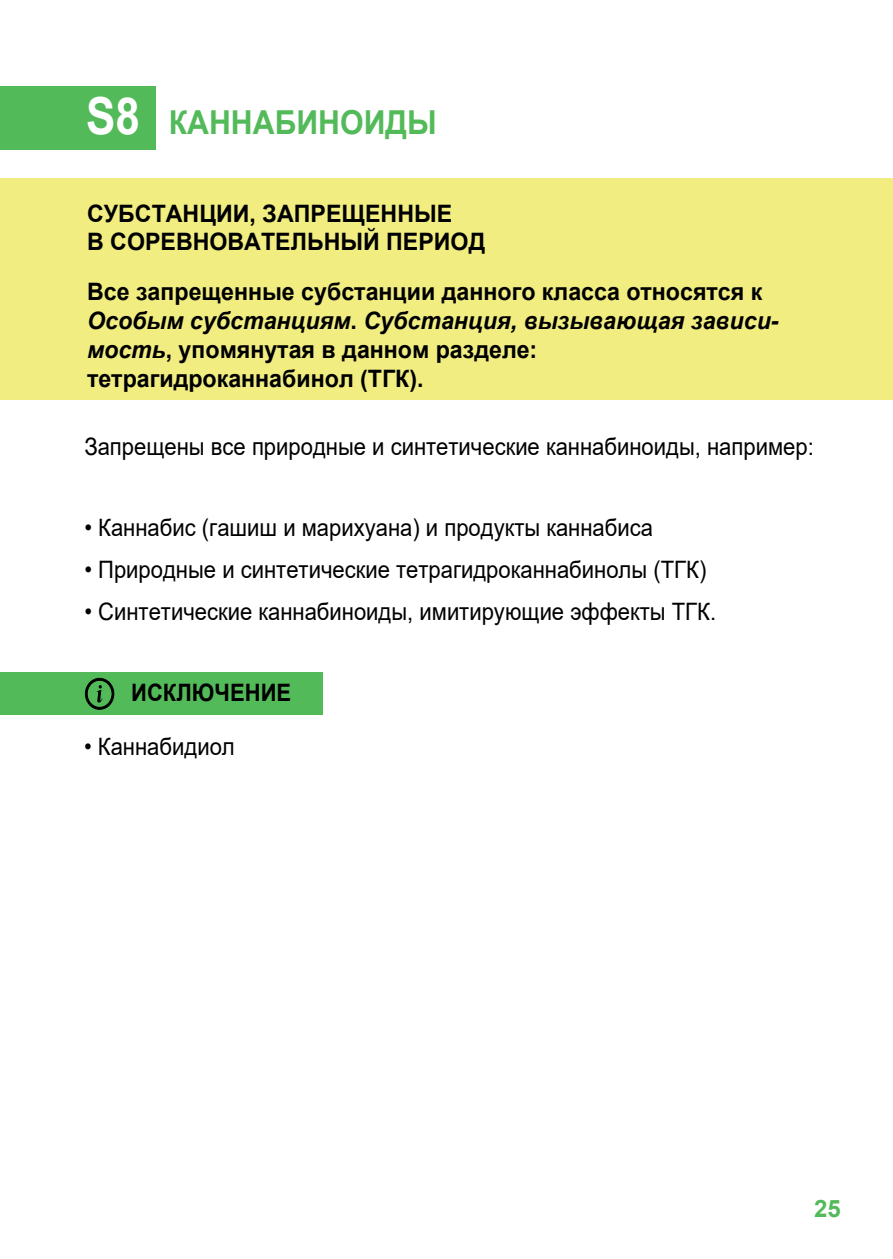
<style>
.page{position:relative;width:893px;height:1259px;background:#fff}
.page>*{position:absolute;margin:0;border:0;box-sizing:border-box;transform-origin:0 0}
.t1{font:700 51px "Arial";color:#fff;scale:.86 1}
.t2{font:700 33px "Arial";color:#53ba5a;scale:.92 1}
.t3{font:24px "Arial";color:#000001;scale:.92 1}
.t4{font:700 24px/28.8px "Arial";color:#000001}
.t5{font:700 24px "Arial";color:#000001;scale:.92 1}
.t6{font:700 24px "Arial";color:#53ba5a}
.s1{font-style:italic}
</style>
<div class="page">
<div style="left:0;top:179px;width:893px;height:221px;background:#f1ed81"></div>
<div style="left:0;top:86px;width:155px;height:63px;background:#53ba5a"></div>
<div style="left:0;top:672px;width:322px;height:43px;background:#53ba5a"></div>
<svg style="left:85px;top:677px;width:30px;height:33px"></svg>
<h1 class="t1" style="left:86px;top:80px;width:64px">S8</h1>
<h2 class="t2" style="left:169px;top:99px;width:293px">КАННАБИНОИДЫ</h2>
<p class="t4" style="left:87px;top:199px;width:400px">СУБСТАНЦИИ, ЗАПРЕЩЕННЫЕ<br>В СОРЕВНОВАТЕЛЬНЫЙ ПЕРИОД</p>
<p class="t4" style="left:87px;top:277px;width:693px">Все запрещенные субстанции данного класса относятся к <span class="s1">Особым субстанциям</span>. <span class="s1">Субстанция, вызывающая зависи&shy;мость</span>, упомянутая в данном разделе: тетрагидроканнабинол (ТГК).</p>
<p class="t3" style="left:84px;top:430px;width:794px">Запрещены все природные и синтетические каннабиноиды, например:</p>
<p class="t3" style="left:84px;top:511px;width:620px">• Каннабис (гашиш и марихуана) и продукты каннабиса</p>
<p class="t3" style="left:84px;top:553px;width:678px">• Природные и синтетические тетрагидроканнабинолы (ТГК)</p>
<p class="t3" style="left:84px;top:595px;width:688px">• Синтетические каннабиноиды, имитирующие эффекты ТГК.</p>
<p class="t5" style="left:131px;top:675px;width:175px">ИСКЛЮЧЕНИЕ</p>
<p class="t3" style="left:84px;top:730px;width:165px">• Каннабидиол</p>
<p class="t6" style="left:814px;top:1191px;width:28px">25</p>
</div>
